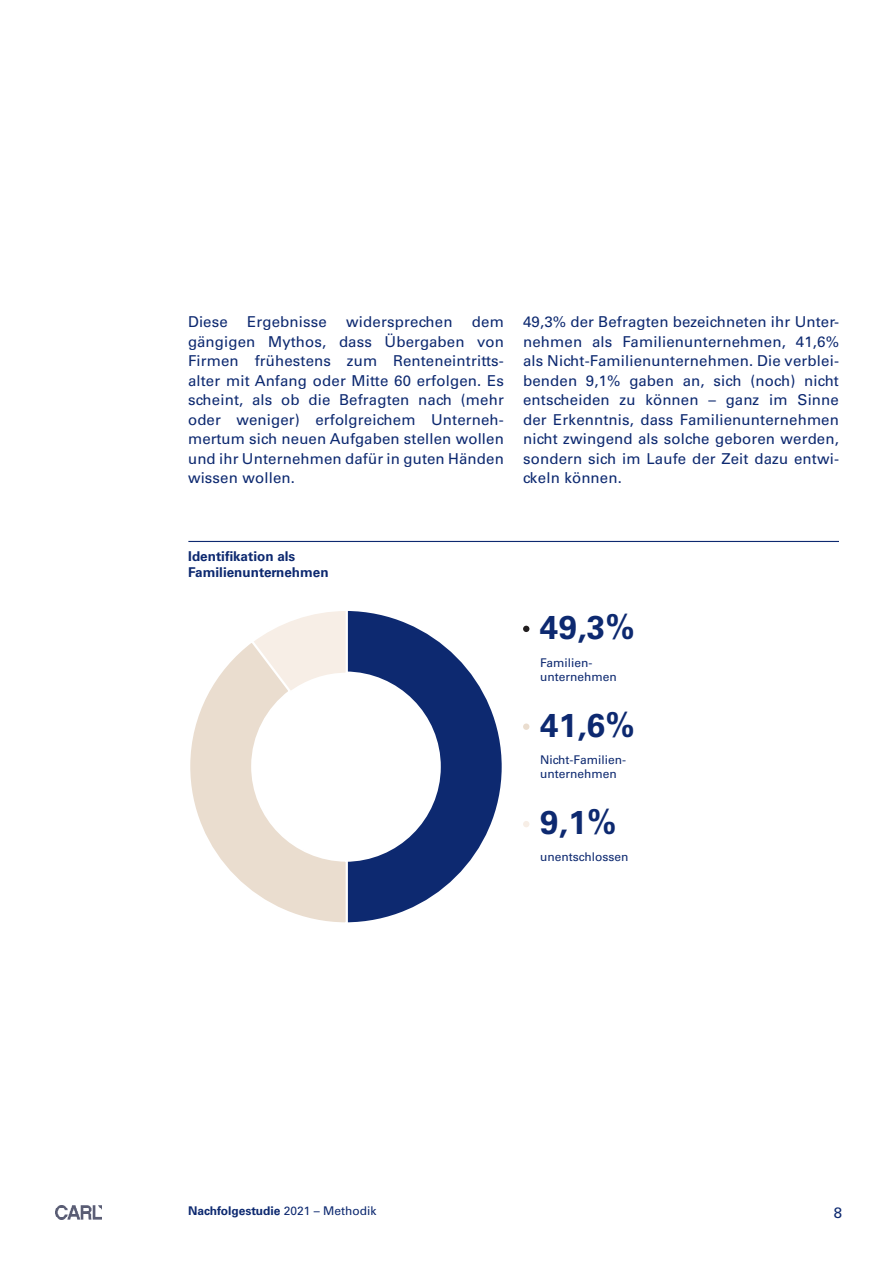
<style>
.page{position:relative;width:893px;height:1263px;background:#fff}
.page>*{position:absolute;margin:0;border:0;box-sizing:border-box;transform-origin:0 0}
.t1{font:700 33px "Univers LT Pro 65";color:#0d2970}
.t2{font:15px/19.5px "Univers LT Pro 55 Roman";letter-spacing:.01em;color:#0d2970;text-align:justify}
.t3{font:700 13.5px/16.2px "Univers LT Pro 65";color:#0d2970}
.t4{font:12px/14.4px "Univers LT Pro 55 Roman";color:#0d2970}
.t5{font:700 12px "Univers LT Pro 65";color:#0d2970}
.s1{font-family:"Univers LT Pro 55 Roman";font-weight:400}
</style>
<div class="page">
<svg style="left:349px;top:611px;width:153px;height:312px"></svg>
<svg style="left:259px;top:611px;width:90px;height:27px"></svg>
<svg style="left:190px;top:638px;width:159px;height:285px"></svg>
<svg style="left:523px;top:626px;width:6px;height:6px"></svg>
<div style="left:523px;top:723px;width:6px;height:7px;background:#eaddcf;border-radius:50%"></div>
<svg style="left:523px;top:821px;width:6px;height:6px"></svg>
<hr style="left:188px;top:541px;width:651px;height:1px;background:#0d2970">
<img style="left:55px;top:1206px;width:47px;height:13px">
<p class="t2" style="left:188px;top:311px;width:317px;text-indent:284px">dem gängigen Mythos, dass Übergaben von Firmen frühestens zum Renteneintritts&shy;alter mit Anfang oder Mitte 60 erfolgen. Es scheint, als ob die Befragten nach (mehr oder weniger) erfolgreichem Unterneh&shy;mertum sich neuen Aufgaben stellen wollen und ihr Unternehmen dafür in guten Händen wissen wollen.</p>
<p class="t2" style="left:523px;top:311px;width:317px">49,3% der Befragten bezeichneten ihr Unter&shy;nehmen als Familienunternehmen, 41,6% als Nicht-Familienunternehmen. Die verblei&shy;benden 9,1% gaben an, sich (noch) nicht entscheiden zu können – ganz im Sinne der Erkenntnis, dass Familienunternehmen nicht zwingend als solche geboren werden, sondern sich im Laufe der Zeit dazu entwi&shy;ckeln können.</p>
<p class="t2" style="left:188px;top:311px;width:41px">Diese</p>
<p class="t2" style="left:247px;top:311px;width:81px">Ergebnisse</p>
<p class="t2" style="left:346px;top:311px;width:108px">widersprechen</p>
<p class="t3" style="left:188px;top:547px;width:142px">Identifikation als<br>Familienunternehmen</p>
<h1 class="t1" style="left:540px;top:604px;width:96px">49,3%</h1>
<p class="t4" style="left:540px;top:655px;width:78px">Familien&shy;unternehmen</p>
<h1 class="t1" style="left:540px;top:702px;width:96px">41,6%</h1>
<p class="t4" style="left:540px;top:752px;width:87px">Nicht-Familien&shy;unternehmen</p>
<h1 class="t1" style="left:540px;top:799px;width:78px">9,1%</h1>
<p class="t4" style="left:540px;top:849px;width:90px">unentschlossen</p>
<p class="t5" style="left:188px;top:1202px;width:190px">Nachfolgestudie <span class="s1">2021 – Methodik</span></p>
<p class="t2" style="left:834px;top:1202px;width:10px">8</p>
</div>
